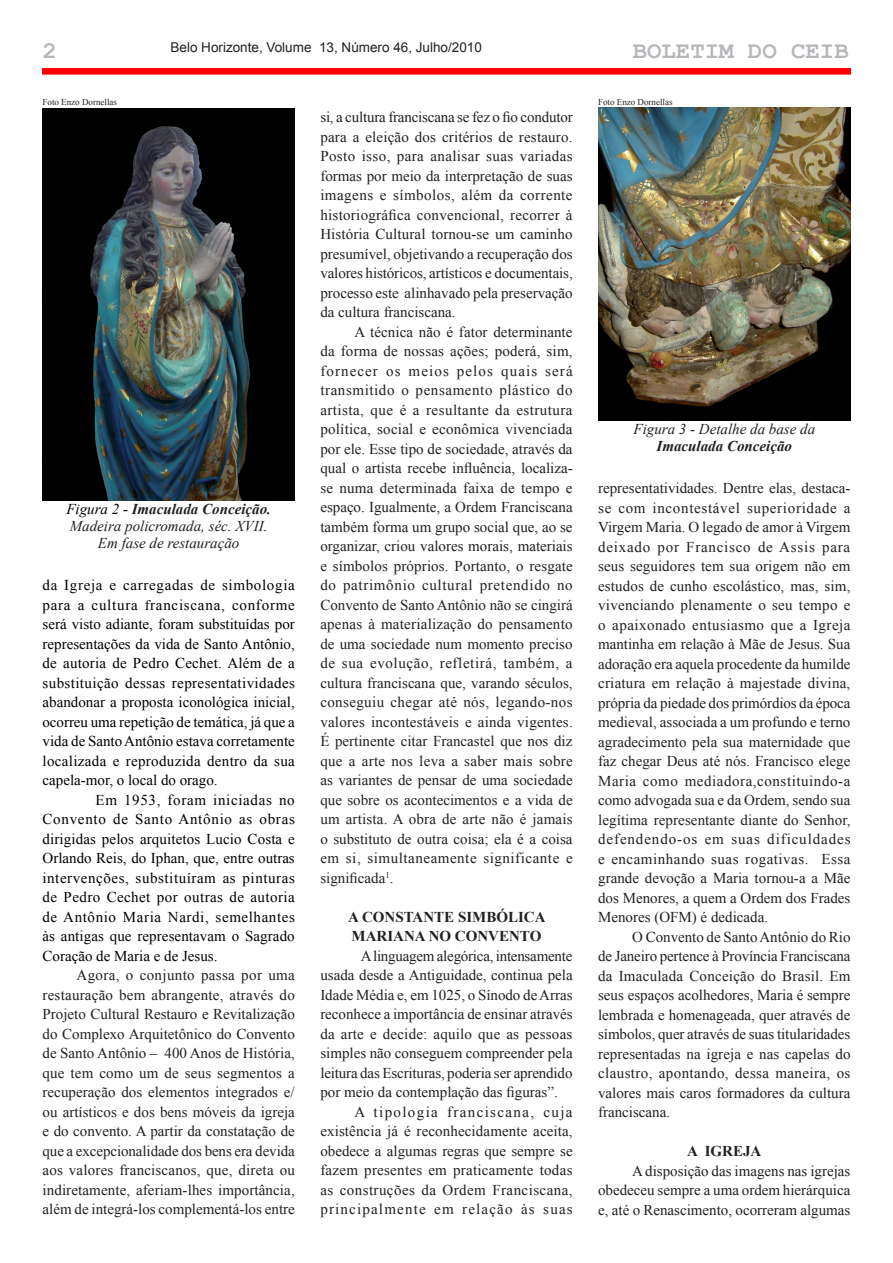
<style>
.page{position:relative;width:893px;height:1263px;background:#fff}
.page>*{position:absolute;margin:0;border:0;box-sizing:border-box;transform-origin:0 0}
.t1{font:700 24px "Courier New";color:#b6b7bb}
.t2{font:15px/19.5px "Times New Roman";color:#231f20;text-align:justify}
.t3{font:15px/19.5px "Times New Roman";letter-spacing:.005em;color:#000;text-align:justify}
.t4{font:italic 15px/17.2px "Times New Roman";color:#231f20;text-align:center}
.t5{font:700 15px/19.5px "Times New Roman";color:#231f20}
.t6{font:15px "Times New Roman";letter-spacing:.02em;color:#231f20}
.t7{font:15px "Times New Roman";letter-spacing:.03em;color:#231f20}
.t8{font:15px "Times New Roman";letter-spacing:.08em;color:#231f20}
.t9{font:15px "Times New Roman";letter-spacing:.09em;color:#231f20}
.t10{font:italic 700 15px "Times New Roman";color:#231f20}
.t11{font:13.5px "Arial";color:#231f20}
.t12{font:9px "Times New Roman";color:#231f20}
.s1{color:#000}
.s2{font-weight:700}
.s3{font-size:14.25px}
</style>
<div class="page">
<img style="left:42px;top:68px;width:808px;height:7px">
<img style="left:43px;top:108px;width:252px;height:392px">
<img style="left:598px;top:108px;width:252px;height:312px">
<h1 class="t1" style="left:42px;top:35px;width:16px">2</h1>
<p class="t11" style="left:170px;top:39px;width:313px">Belo Horizonte, Volume 13, Número 46, Julho/2010</p>
<h1 class="t1" style="left:633px;top:35px;width:217px">BOLETIM DO CEIB</h1>
<p class="t12" style="left:43px;top:96px;width:76px">Foto Enzo Dornellas</p>
<p class="t12" style="left:598px;top:96px;width:76px">Foto Enzo Dornellas</p>
<p class="t4" style="left:66px;top:500px;width:206px"><span class="s1">Figura 2 -</span> <span class="s2">Imaculada Conceição.<br></span>Madeira policromada, séc. XVII.<br>Em fase de restauração</p>
<p class="t3" style="left:43px;top:575px;width:254px">da Igreja e carregadas de simbologia para a cultura <span class="s3">f</span>ranciscana, conforme será visto adiante, foram substituídas por representações da vida de Santo Antônio, de autoria de Pedro Cechet. Além de a substituição dessas representatividades abandonar a proposta iconológica inicial, ocorreu uma repetição de temática, já que a vida de Santo Antônio estava corretamente localizada e reproduzida dentro da sua capela-mor, o local do orago.</p>
<p class="t3" style="left:43px;top:790px;width:254px;text-indent:53px">Em 1953, foram iniciadas no Convento de Santo Antônio as obras dirigidas pelos arquitetos Lucio Costa e Orlando Reis, do Iphan, que, entre outras intervenções, substituíram as pinturas de Pedro Cechet por outras de autoria de Antônio Maria Nardi, semelhantes às antigas que representavam o Sagrado Coração de Maria e de Jesus.</p>
<p class="t2" style="left:43px;top:965px;width:254px;text-indent:34px">Agora, o conjunto passa por uma restauração bem abrangente, através do Projeto Cultural Restauro e Revitalização do Complexo Arquitetônico do Convento de Santo Antônio – 400 Anos de História, que tem como um de seus segmentos a recuperação dos elementos integrados e/ ou artísticos e dos bens móveis da igreja e do convento. A partir da constatação de que a excepcionalidade dos bens era devida aos valores franciscanos, que, direta ou indiretamente, aferiam-lhes importância, além de integrá-los complementá-los entre</p>
<p class="t2" style="left:320px;top:107px;width:254px">si, a cultura franciscana se fez o fio condutor para a eleição dos critérios de restauro.<br>Posto isso, para analisar suas variadas formas por meio da interpretação de suas imagens e símbolos, além da corrente historiográfica convencional, recorrer à História Cultural tornou-se um caminho presumível, objetivando a recuperação dos valores históricos, artísticos e documentais, processo este alinhavado pela preservação da cultura franciscana.</p>
<p class="t2" style="left:320px;top:322px;width:254px;text-indent:34px">A técnica não é fator determinante da forma de nossas ações; poderá, sim, fornecer os meios pelos quais será transmitido o pensamento plástico do artista, que é a resultante da estrutura política, social e econômica vivenciada por ele. Esse tipo de sociedade, através da qual o artista recebe influência, localiza&shy;se numa determinada faixa de tempo e espaço. Igualmente, a Ordem Franciscana também forma um grupo social que, ao se organizar, criou valores morais, materiais e símbolos próprios. Portanto, o resgate do patrimônio cultural pretendido no Convento de Santo Antônio não se cingirá apenas à materialização do pensamento de uma sociedade num momento preciso de sua evolução, refletirá, também, a cultura franciscana que, varando séculos, conseguiu chegar até nós, legando-nos valores incontestáveis e ainda vigentes.<br>É pertinente citar Francastel que nos diz que a arte nos leva a saber mais sobre as variantes de pensar de uma sociedade que sobre os acontecimentos e a vida de um artista. A obra de arte não é jamais o substituto de outra coisa; ela é a coisa em si, simultaneamente significante e significada<sup>1</sup>.</p>
<p class="t5" style="left:348px;top:906px;width:199px">A CONSTANTE SIMBÓLICA<br>MARIANA NO CONVENTO</p>
<p class="t2" style="left:361px;top:946px;width:213px">A linguagem alegórica, intensamente</p>
<p class="t2" style="left:320px;top:965px;width:254px">usada desde a Antiguidade, continua pela</p>
<p class="t2" style="left:320px;top:985px;width:254px">Idade Média e, em 1025, o Sínodo de Arras</p>
<p class="t2" style="left:320px;top:1004px;width:254px">reconhece a importância de ensinar através</p>
<p class="t2" style="left:320px;top:1024px;width:254px">da arte e decide: aquilo que as pessoas</p>
<p class="t2" style="left:320px;top:1043px;width:254px">simples não conseguem compreender pela</p>
<p class="t2" style="left:320px;top:1063px;width:254px">leitura das Escrituras, poderia ser aprendido</p>
<p class="t2" style="left:320px;top:1082px;width:239px">por meio da contemplação das figuras”.</p>
<p class="t9" style="left:354px;top:1101px;width:220px">A tipologia franciscana, cuja</p>
<p class="t2" style="left:320px;top:1121px;width:254px">existência já é reconhecidamente aceita,</p>
<p class="t2" style="left:320px;top:1141px;width:254px">obedece a algumas regras que sempre se</p>
<p class="t6" style="left:320px;top:1160px;width:254px">fazem presentes em praticamente todas</p>
<p class="t7" style="left:320px;top:1179px;width:254px">as construções da Ordem Franciscana,</p>
<p class="t8" style="left:320px;top:1199px;width:254px">principalmente em relação às suas</p>
<p class="t4" style="left:633px;top:420px;width:183px">Figura 3 - Detalhe da base da</p>
<p class="t10" style="left:657px;top:435px;width:137px">Imaculada Conceição</p>
<p class="t2" style="left:598px;top:478px;width:254px">representatividades. Dentre elas, destaca&shy;se com incontestável superioridade a Virgem Maria. O legado de amor à Virgem deixado por Francisco de Assis para seus seguidores tem sua origem não em estudos de cunho escolástico, mas, sim, vivenciando plenamente o seu tempo e o apaixonado entusiasmo que a Igreja mantinha em relação à Mãe de Jesus. Sua adoração era aquela procedente da humilde criatura em relação à majestade divina, própria da piedade dos primórdios da época medieval, associada a um profundo e terno agradecimento pela sua maternidade que faz chegar Deus até nós. Francisco elege Maria como mediadora,constituindo-a como advogada sua e da Ordem, sendo sua legítima representante diante do Senhor, defendendo-os em suas dificuldades e encaminhando suas rogativas. Essa grande devoção a Maria tornou-a a Mãe dos Menores, a quem a Ordem dos Frades Menores (OFM) é dedicada.</p>
<p class="t2" style="left:598px;top:926px;width:254px;text-indent:34px">O Convento de Santo Antônio do Rio de Janeiro pertence à Província Franciscana da Imaculada Conceição do Brasil. Em seus espaços acolhedores, Maria é sempre lembrada e homenageada, quer através de símbolos, quer através de suas titularidades representadas na igreja e nas capelas do claustro, apontando, dessa maneira, os valores mais caros formadores da cultura franciscana.</p>
<p class="t5" style="left:687px;top:1141px;width:76px">A IGREJA</p>
<p class="t2" style="left:598px;top:1160px;width:254px;text-indent:34px">A disposição das imagens nas igrejas obedeceu sempre a uma ordem hierárquica e, até o Renascimento, ocorreram algumas</p>
</div>
